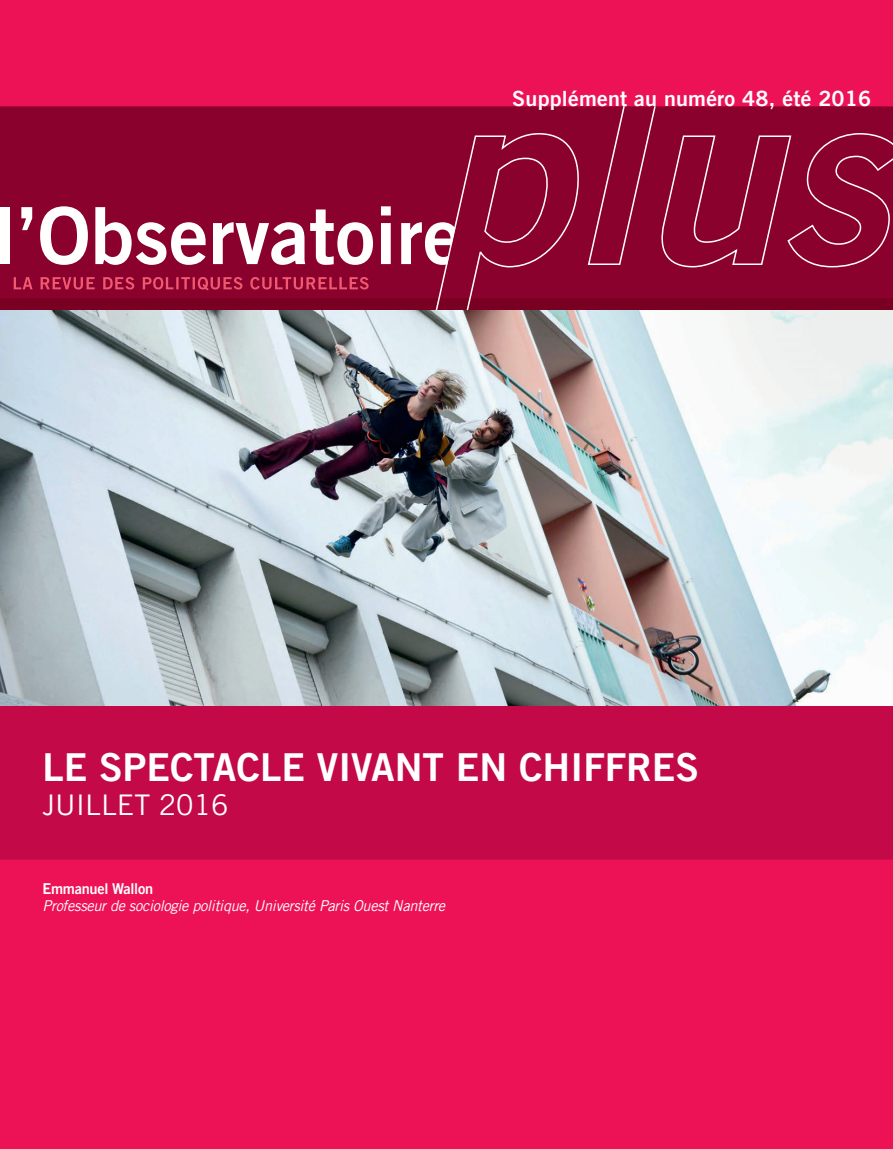
<style>
.page{position:relative;width:893px;height:1149px;background:#fff}
.page>*{position:absolute;margin:0;border:0;box-sizing:border-box;transform-origin:0 0}
.t1{font:38.55px "Trade Gothic Bold Two";color:#fff}
.t2{font:28.5px "Trade Gothic";color:#fff}
.t3{font:21px "Trade Gothic Bold Two";letter-spacing:.01em;color:#fff}
.t4{font:italic 15px "Trade Gothic";letter-spacing:-.02em;color:#fff}
.t5{font:15px "Trade Gothic Bold Two";letter-spacing:-.02em;color:#fff}
</style>
<div class="page">
<div style="left:0;top:0;width:893px;height:1148px;background:#ed1156"></div>
<div style="left:0;top:106px;width:401px;height:192px;background:#8b012d"></div>
<div style="left:0;top:310px;width:893px;height:549px;background:#c30947"></div>
<div style="left:0;top:298px;width:893px;height:12px;background:#790023"></div>
<svg style="left:14px;top:277px;width:355px;height:13px;background:#af2044"></svg>
<div style="left:0;top:207px;width:10px;height:57px;background:#fff"></div>
<svg style="left:21px;top:207px;width:11px;height:23px"></svg>
<svg style="left:40px;top:206px;width:48px;height:59px;background:#c58096"></svg>
<svg style="left:95px;top:207px;width:111px;height:58px;background:#bb6b85"></svg>
<svg style="left:213px;top:209px;width:160px;height:56px;background:#ba6983"></svg>
<svg style="left:381px;top:206px;width:10px;height:58px"></svg>
<svg style="left:401px;top:106px;width:492px;height:204px;background:#8f0d36"></svg>
<img style="left:0;top:310px;width:893px;height:395px">
<h3 class="t3" style="left:512px;top:86px;width:361px">Supplément au numéro 48, été 2016</h3>
<h1 class="t1" style="left:43px;top:743px;width:658px">LE SPECTACLE VIVANT EN CHIFFRES</h1>
<h2 class="t2" style="left:43px;top:787px;width:188px">JUILLET 2016</h2>
<p class="t5" style="left:43px;top:878px;width:112px">Emmanuel Wallon</p>
<p class="t4" style="left:43px;top:896px;width:404px">Professeur de sociologie politique, Université Paris Ouest Nanterre</p>
</div>
